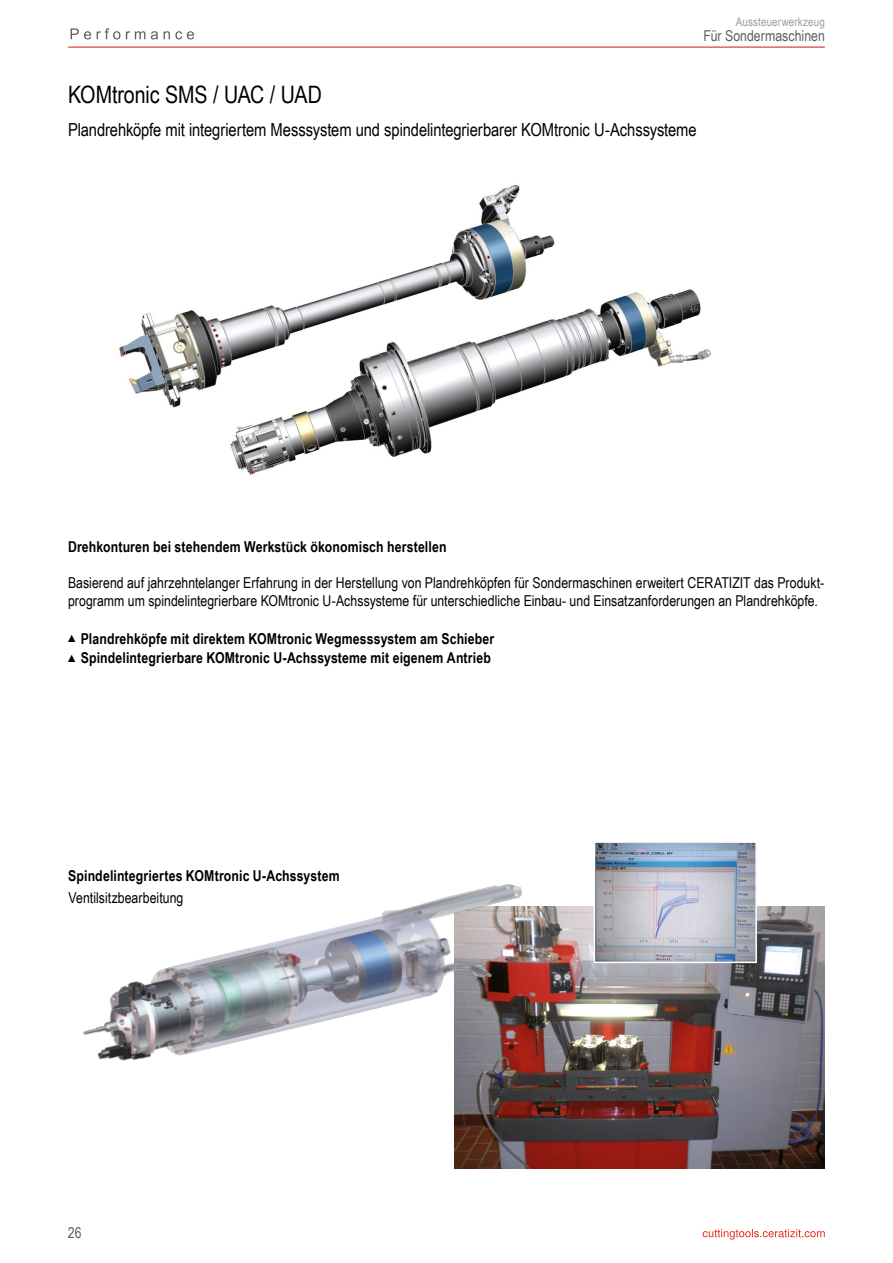
<style>
.page{position:relative;width:893px;height:1263px;background:#fff}
.page>*{position:absolute;margin:0;border:0;box-sizing:border-box;transform-origin:0 0}
.t1{font:24px "Arial Narrow";letter-spacing:-.005em;color:#000}
.t2{font:18px "Arial Narrow";letter-spacing:-.005em;color:#000}
.t3{font:15px/18px "Arial Narrow";color:#000}
.t4{font:700 15px "Arial Narrow";letter-spacing:.01em;color:#000}
.t5{font:15px "Arial Narrow";color:#5f5e5e}
.t6{font:12px "Arial Narrow";letter-spacing:.01em;color:#9d9d9c}
.s1{font-weight:400;font-size:10.5px}
</style>
<div class="page">
<img style="left:538px;top:906px;width:286px;height:263px">
<img style="left:597px;top:844px;width:157px;height:116px">
<div style="left:594px;top:841px;width:163px;height:122px;border:2px solid #fff"></div>
<img style="left:83px;top:884px;width:455px;height:285px">
<hr style="left:68px;top:47px;width:757px;height:1px;background:#cd1719">
<img style="left:230px;top:289px;width:481px;height:186px">
<img style="left:119px;top:185px;width:450px;height:231px">
<svg style="left:703px;top:1229px;width:122px;height:10px"></svg>
<svg style="left:71px;top:28px;width:123px;height:11px"></svg>
<p class="t6" style="left:736px;top:13px;width:91px">Aussteuerwerkzeug</p>
<p class="t5" style="left:703px;top:25px;width:123px">Für Sondermaschinen</p>
<h1 class="t1" style="left:68px;top:76px;width:256px">KOMtronic SMS / UAC / UAD</h1>
<p class="t2" style="left:68px;top:116px;width:630px">Plandrehköpfe mit integriertem Messsystem und spindelintegrierbarer KOMtronic U-Achssysteme</p>
<p class="t4" style="left:68px;top:536px;width:380px">Drehkonturen bei stehendem Werkstück ökonomisch herstellen</p>
<p class="t3" style="left:68px;top:573px;width:758px">Basierend auf jahrzehntelanger Erfahrung in der Herstellung von Plandrehköpfen für Sondermaschinen erweitert CERATIZIT das Produkt&shy;programm um spindelintegrierbare KOMtronic U-Achssysteme für unterschiedliche Einbau- und Einsatzanforderungen an Plandrehköpfe.</p>
<p class="t4" style="left:68px;top:627px;width:428px"><span class="s1">▲</span> Plandrehköpfe mit direktem KOMtronic Wegmesssystem am Schieber</p>
<p class="t4" style="left:68px;top:647px;width:425px"><span class="s1">▲</span> Spindelintegrierbare KOMtronic U-Achssysteme mit eigenem Antrieb</p>
<p class="t4" style="left:68px;top:864px;width:273px">Spindelintegriertes KOMtronic U-Achssystem</p>
<p class="t3" style="left:69px;top:888px;width:116px">Ventilsitzbearbeitung</p>
<p class="t5" style="left:68px;top:1221px;width:15px">26</p>
</div>
